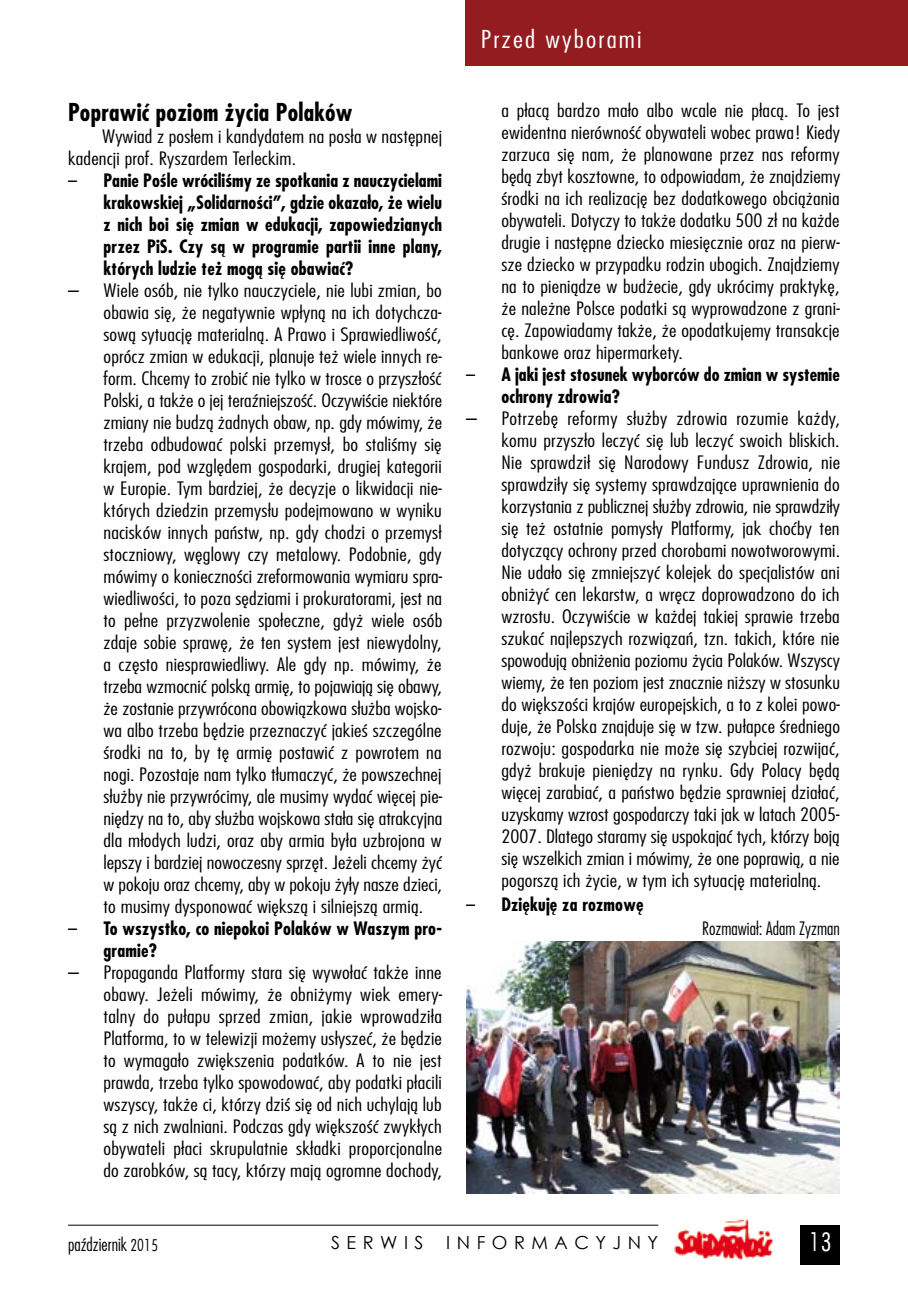
<style>
.page{position:relative;width:908px;height:1304px;background:#fff}
.page>*{position:absolute;margin:0;border:0;box-sizing:border-box;transform-origin:0 0}
.t1{font:28px "Futura Condensed Light Pl";color:#fff}
.t2{font:700 24px "Fujiyama";letter-spacing:.01em;color:#000}
.t3{font:300 24px "Fujiyama";letter-spacing:.075em;color:#fff;scale:1.2 1}
.t4{font:300 18px/22px "Fujiyama";letter-spacing:.01em;color:#000;text-align:justify;scale:1.2 1}
.t5{font:700 18px/22px "Fujiyama";letter-spacing:.01em;color:#000}
.t6{font:300 18px "Fujiyama";letter-spacing:.01em;color:#000}
.t7{font:18px "Century Gothic";letter-spacing:.36em;color:#000}
.s1{font-weight:300}
.s2{font-family:"Futura Condensed Light Pl";font-weight:400}
</style>
<div class="page">
<div style="left:799px;top:1225px;width:40px;height:39px;background:#000"></div>
<hr style="left:68px;top:1225px;width:590px;height:1px;background:#000">
<img style="left:674px;top:1219px;width:99px;height:41px">
<div style="left:465px;top:0;width:442px;height:66px;background:#931c20"></div>
<img style="left:466px;top:942px;width:373px;height:252px">
<h2 class="t2" style="left:68px;top:97px;width:286px">Poprawić poziom życia Polaków</h2>
<p class="t4" style="left:68px;top:125px;width:313px;text-indent:34px">Wywiad z posłem i kandydatem na posła w następnej kadencji prof. Ryszardem Terleckim.</p>
<p class="t5" style="left:103px;top:169px;width:340px;text-align:justify;text-indent:-35px"><span class="s1">–</span> Panie Pośle wróciliśmy ze spotkania z nauczycielami krakowskiej „Solidarności”, gdzie okazało, że wielu z nich boi się zmian w edukacji, zapowiedzianych przez PiS. Czy są w programie partii inne plany, których ludzie też mogą się obawiać?</p>
<p class="t4" style="left:103px;top:279px;width:284px;text-indent:-35px">– Wiele osób, nie tylko nauczyciele, nie lubi zmian, bo obawia się, że negatywnie wpłyną na ich dotychcza&shy;sową sytuację materialną. A Prawo i Sprawiedliwość, oprócz zmian w edukacji, planuje też wiele innych re&shy;form. Chcemy to zrobić nie tylko w trosce o przyszłość Polski, a także o jej teraźniejszość. Oczywiście niektóre zmiany nie budzą żadnych obaw, np. gdy mówimy, że trzeba odbudować polski przemysł, bo staliśmy się krajem, pod względem gospodarki, drugiej kategorii w Europie. Tym bardziej, że decyzje o likwidacji nie&shy;których dziedzin przemysłu podejmowano w wyniku nacisków innych państw, np. gdy chodzi o przemysł stoczniowy, węglowy czy metalowy. Podobnie, gdy mówimy o konieczności zreformowania wymiaru spra&shy;wiedliwości, to poza sędziami i prokuratorami, jest na to pełne przyzwolenie społeczne, gdyż wiele osób zdaje sobie sprawę, że ten system jest niewydolny, a często niesprawiedliwy. Ale gdy np. mówimy, że trzeba wzmocnić polską armię, to pojawiają się obawy, że zostanie przywrócona obowiązkowa służba wojsko&shy;wa albo trzeba będzie przeznaczyć jakieś szczególne środki na to, by tę armię postawić z powrotem na nogi. Pozostaje nam tylko tłumaczyć, że powszechnej służby nie przywrócimy, ale musimy wydać więcej pie&shy;niędzy na to, aby służba wojskowa stała się atrakcyjna dla młodych ludzi, oraz aby armia była uzbrojona w lepszy i bardziej nowoczesny sprzęt. Jeżeli chcemy żyć w pokoju oraz chcemy, aby w pokoju żyły nasze dzieci, to musimy dysponować większą i silniejszą armią.</p>
<p class="t5" style="left:103px;top:917px;width:340px;text-indent:-35px"><span class="s1">–</span> To wszystko, co niepokoi Polaków w Waszym pro&shy;gramie?</p>
<p class="t4" style="left:103px;top:961px;width:284px;text-indent:-35px">– Propaganda Platformy stara się wywołać także inne obawy. Jeżeli mówimy, że obniżymy wiek emery&shy;talny do pułapu sprzed zmian, jakie wprowadziła Platforma, to w telewizji możemy usłyszeć, że będzie to wymagało zwiększenia podatków. A to nie jest prawda, trzeba tylko spowodować, aby podatki płacili wszyscy, także ci, którzy dziś się od nich uchylają lub są z nich zwalniani. Podczas gdy większość zwykłych obywateli płaci skrupulatnie składki proporcjonalne do zarobków, są tacy, którzy mają ogromne dochody,</p>
<h2 class="t3" style="left:480px;top:24px;width:135px">Przed wyborami</h2>
<p class="t4" style="left:501px;top:99px;width:284px">a płacą bardzo mało albo wcale nie płacą. To jest ewidentna nierówność obywateli wobec prawa! Kiedy zarzuca się nam, że planowane przez nas reformy będą zbyt kosztowne, to odpowiadam, że znajdziemy środki na ich realizację bez dodatkowego obciążania obywateli. Dotyczy to także dodatku 500 zł na każde drugie i następne dziecko miesięcznie oraz na pierw&shy;sze dziecko w przypadku rodzin ubogich. Znajdziemy na to pieniądze w budżecie, gdy ukrócimy praktykę, że należne Polsce podatki są wyprowadzone z grani&shy;cę. Zapowiadamy także, że opodatkujemy transakcje bankowe oraz hipermarkety.</p>
<p class="t5" style="left:501px;top:363px;width:340px;text-indent:-35px"><span class="s1">–</span> A jaki jest stosunek wyborców do zmian w systemie ochrony zdrowia?</p>
<p class="t4" style="left:501px;top:407px;width:284px;text-indent:-35px">– Potrzebę reformy służby zdrowia rozumie każdy, komu przyszło leczyć się lub leczyć swoich bliskich.<br>Nie sprawdził się Narodowy Fundusz Zdrowia, nie sprawdziły się systemy sprawdzające uprawnienia do korzystania z publicznej służby zdrowia, nie sprawdziły się też ostatnie pomysły Platformy, jak choćby ten dotyczący ochrony przed chorobami nowotworowymi.<br>Nie udało się zmniejszyć kolejek do specjalistów ani obniżyć cen lekarstw, a wręcz doprowadzono do ich wzrostu. Oczywiście w każdej takiej sprawie trzeba szukać najlepszych rozwiązań, tzn. takich, które nie spowodują obniżenia poziomu życia Polaków. Wszyscy wiemy, że ten poziom jest znacznie niższy w stosunku do większości krajów europejskich, a to z kolei powo&shy;duje, że Polska znajduje się w tzw. pułapce średniego rozwoju: gospodarka nie może się szybciej rozwijać, gdyż brakuje pieniędzy na rynku. Gdy Polacy będą więcej zarabiać, a państwo będzie sprawniej działać, uzyskamy wzrost gospodarczy taki jak w latach 2005- 2007. Dlatego staramy się uspokajać tych, którzy boją się wszelkich zmian i mówimy, że one poprawią, a nie pogorszą ich życie, w tym ich sytuację materialną.</p>
<p class="t5" style="left:466px;top:893px;width:179px"><span class="s1">–</span> Dziękuję za rozmowę</p>
<p class="t6" style="left:702px;top:916px;width:139px">Rozmawiał: Adam Zyzman</p>
<p class="t6" style="left:68px;top:1232px;width:91px">październik <span class="s2">2015</span></p>
<p class="t7" style="left:331px;top:1230px;width:94px">SERWIS</p>
<p class="t7" style="left:446px;top:1230px;width:213px">INFORMACYJNY</p>
<h1 class="t1" style="left:809px;top:1226px;width:23px">13</h1>
</div>
